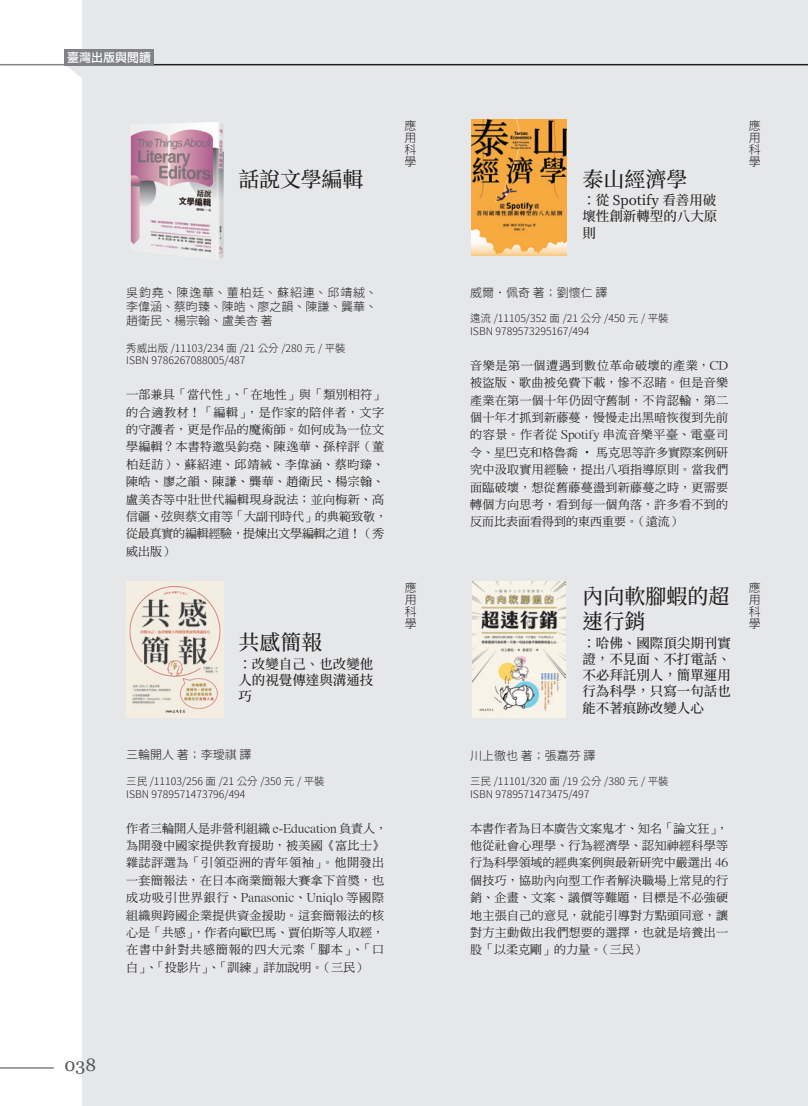
<style>
.page{position:relative;width:808px;height:1106px;background:#fff}
.page>*{position:absolute;margin:0;border:0;box-sizing:border-box;transform-origin:0 0}
.t1{font:500 21px/25.2px "Source Han Serif TC";color:#231f20}
.t2{font:18px "Georgia";color:#57585a}
.t3{font:500 13.5px/16.2px "Source Han Serif TC";color:#231f20;text-align:justify}
.t4{font:12px/17.4px "DF Ming Md HKP BF";letter-spacing:.03em;color:#231f20}
.t5{font:300 12px/12px "Taipei Sans TC Beta";color:#231f20;text-align:justify}
.t6{font:12px "DF Li Hei W5 WINP BF";color:#fff}
.t7{font:300 10.5px "Taipei Sans TC Beta";color:#231f20}
</style>
<div class="page">
<hr style="left:0;top:64px;width:808px;height:1px;background:#808285">
<hr style="left:0;top:1067px;width:54px;height:1px;background:#808285">
<div style="left:83px;top:0;width:725px;height:1106px;background:#e6e7e9"></div>
<svg style="left:65px;top:65px;width:36px;height:15px"></svg>
<hr style="left:101px;top:64px;width:707px;height:1px;background:#231f20">
<div style="left:64px;top:49px;width:90px;height:16px;background:#808285"></div>
<img style="left:130px;top:122px;width:94px;height:137px">
<img style="left:126px;top:582px;width:98px;height:136px">
<img style="left:471px;top:119px;width:96px;height:136px">
<img style="left:473px;top:582px;width:92px;height:136px">
<p class="t6" style="left:67px;top:51px;width:85px">臺灣出版與閱讀</p>
<p class="t1" style="left:238px;top:167px;width:126px">話說文學編輯</p>
<p class="t5" style="left:404px;top:119px;width:13px">應用科學</p>
<p class="t5" style="left:126px;top:285px;width:252px;line-height:14.4px">吳鈞堯、陳逸華、董柏廷、蘇紹連、邱靖絨、李偉涵、蔡昀臻、陳皓、廖之韻、陳謙、龔華、趙衛民、楊宗翰、盧美杏 著</p>
<p class="t7" style="left:126px;top:342px;width:221px">秀威出版 /11103/234 面 /21 公分 /280 元 / 平裝</p>
<p class="t7" style="left:126px;top:354px;width:121px">ISBN 9786267088005/487</p>
<p class="t4" style="left:126px;top:386px;width:263px">一部兼具「當代性」、「在地性」與「類別相符」的合適教材！「編輯」，是作家的陪伴者，文字的守護者，更是作品的魔術師。如何成為一位文學編輯？本書特邀吳鈞堯、陳逸華、孫梓評（董柏廷訪）、蘇紹連、邱靖絨、李偉涵、蔡昀臻、陳皓、廖之韻、陳謙、龔華、趙衛民、楊宗翰、盧美杏等中壯世代編輯現身說法；並向梅新、高信疆、瘂弦與蔡文甫等「大副刊時代」的典範致敬，從最真實的編輯經驗，提煉出文學編輯之道！（秀威出版）</p>
<p class="t1" style="left:238px;top:630px;width:85px">共感簡報</p>
<p class="t3" style="left:238px;top:656px;width:136px">：改變自己、也改變他人的視覺傳達與溝通技巧</p>
<p class="t5" style="left:126px;top:749px;width:127px">三輪開人 著；李璦祺 譯</p>
<p class="t7" style="left:126px;top:775px;width:200px">三民 /11103/256 面 /21 公分 /350 元 / 平裝</p>
<p class="t7" style="left:126px;top:787px;width:121px">ISBN 9789571473796/494</p>
<p class="t4" style="left:126px;top:819px;width:263px">作者三輪開人是非營利組織 e-Education 負責人，為開發中國家提供教育援助，被美國《富比士》雜誌評選為「引領亞洲的青年領袖」。他開發出一套簡報法，在日本商業簡報大賽拿下首獎，也成功吸引世界銀行、Panasonic、Uniqlo 等國際組織與跨國企業提供資金援助。這套簡報法的核心是「共感」，作者向歐巴馬、賈伯斯等人取經，在書中針對共感簡報的四大元素「腳本」、「口白」、「投影片」、「訓練」詳加說明。（三民）</p>
<p class="t5" style="left:405px;top:582px;width:13px">應用科學</p>
<p class="t2" style="left:64px;top:1054px;width:33px">038</p>
<p class="t1" style="left:582px;top:167px;width:106px">泰山經濟學</p>
<p class="t3" style="left:582px;top:192px;width:136px">：從 Spotify 看善用破壞性創新轉型的八大原則</p>
<p class="t5" style="left:470px;top:286px;width:139px">威爾．佩奇 著；劉懷仁 譯</p>
<p class="t7" style="left:470px;top:312px;width:200px">遠流 /11105/352 面 /21 公分 /450 元 / 平裝</p>
<p class="t7" style="left:470px;top:325px;width:121px">ISBN 9789573295167/494</p>
<p class="t4" style="left:470px;top:357px;width:260px;text-align:justify">音樂是第一個遭遇到數位革命破壞的產業，CD被盜版、歌曲被免費下載，慘不忍睹。但是音樂產業在第一個十年仍固守舊制，不肯認輸，第二個十年才抓到新藤蔓，慢慢走出黑暗恢復到先前的容景。作者從 Spotify 串流音樂平臺、電臺司令、星巴克和格魯喬 ‧ 馬克思等許多實際案例研究中汲取實用經驗，提出八項指導原則。當我們面臨破壞，想從舊藤蔓盪到新藤蔓之時，更需要轉個方向思考，看到每一個角落，許多看不到的反而比表面看得到的東西重要。（遠流）</p>
<p class="t5" style="left:749px;top:119px;width:13px">應用科學</p>
<p class="t1" style="left:582px;top:584px;width:148px">內向軟腳蝦的超速行銷</p>
<p class="t3" style="left:582px;top:635px;width:150px">：哈佛、國際頂尖期刊實證，不見面、不打電話、不必拜託別人，簡單運用行為科學，只寫一句話也能不著痕跡改變人心</p>
<p class="t5" style="left:470px;top:749px;width:127px">川上徹也 著；張嘉芬 譯</p>
<p class="t7" style="left:470px;top:775px;width:200px">三民 /11101/320 面 /19 公分 /380 元 / 平裝</p>
<p class="t7" style="left:470px;top:787px;width:121px">ISBN 9789571473475/497</p>
<p class="t4" style="left:470px;top:819px;width:260px;text-align:justify">本書作者為日本廣告文案鬼才、知名「論文狂」，他從社會心理學、行為經濟學、認知神經科學等行為科學領域的經典案例與最新研究中嚴選出 46個技巧，協助內向型工作者解決職場上常見的行銷、企畫、文案、議價等難題，目標是不必強硬地主張自己的意見，就能引導對方點頭同意，讓對方主動做出我們想要的選擇，也就是培養出一股「以柔克剛」的力量。（三民）</p>
<p class="t5" style="left:749px;top:582px;width:13px">應用科學</p>
</div>
